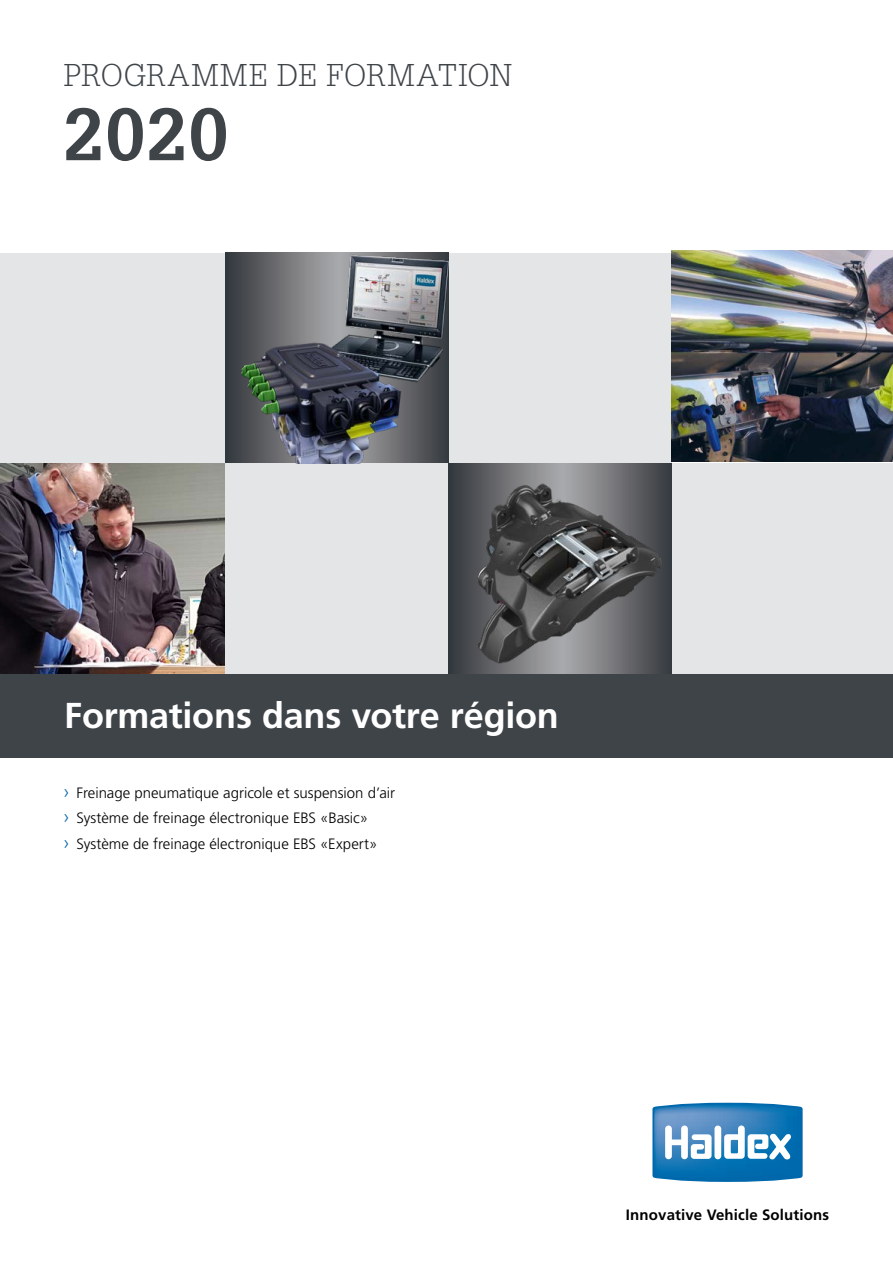
<style>
.page{position:relative;width:893px;height:1263px;background:#fff}
.page>*{position:absolute;margin:0;border:0;box-sizing:border-box;transform-origin:0 0}
.t1{font:700 72px "Glypha LT Std";color:#3f4449}
.t2{font:700 36px "Frutiger LT";letter-spacing:-.005em;color:#fff}
.t3{font:300 30.75px "Glypha LT Std";letter-spacing:.025em;color:#3f4449}
.t4{font:300 15px/25.2px "Frutiger LT";color:#000}
.t5{font:700 15px "Frutiger LT";letter-spacing:.01em;color:#000}
.s1{font-size:18.75px;color:#0063a3}
</style>
<div class="page">
<div style="left:0;top:674px;width:893px;height:84px;background:#3f4449"></div>
<svg style="left:652px;top:1102px;width:151px;height:80px"></svg>
<div style="left:225px;top:463px;width:224px;height:210px;background:#e4e5e6"></div>
<div style="left:672px;top:463px;width:221px;height:210px;background:#e4e5e6"></div>
<div style="left:449px;top:253px;width:223px;height:210px;background:#e4e5e6"></div>
<div style="left:0;top:253px;width:225px;height:210px;background:#e4e5e6"></div>
<img style="left:449px;top:463px;width:223px;height:209px">
<img style="left:226px;top:252px;width:222px;height:211px">
<img style="left:672px;top:251px;width:221px;height:210px">
<img style="left:0;top:463px;width:224px;height:211px">
<h3 class="t3" style="left:64px;top:58px;width:450px">PROGRAMME DE FORMATION</h3>
<h1 class="t1" style="left:64px;top:90px;width:166px">2020</h1>
<h2 class="t2" style="left:64px;top:695px;width:496px">Formations dans votre région</h2>
<p class="t4" style="left:64px;top:780px;width:333px"><span class="s1">›</span> Freinage pneumatique agricole et suspension d’air <span class="s1">›</span> Système de freinage électronique EBS «Basic»<br><span class="s1">›</span> Système de freinage électronique EBS «Expert»</p>
<p class="t5" style="left:626px;top:1206px;width:205px">Innovative Vehicle Solutions</p>
</div>
